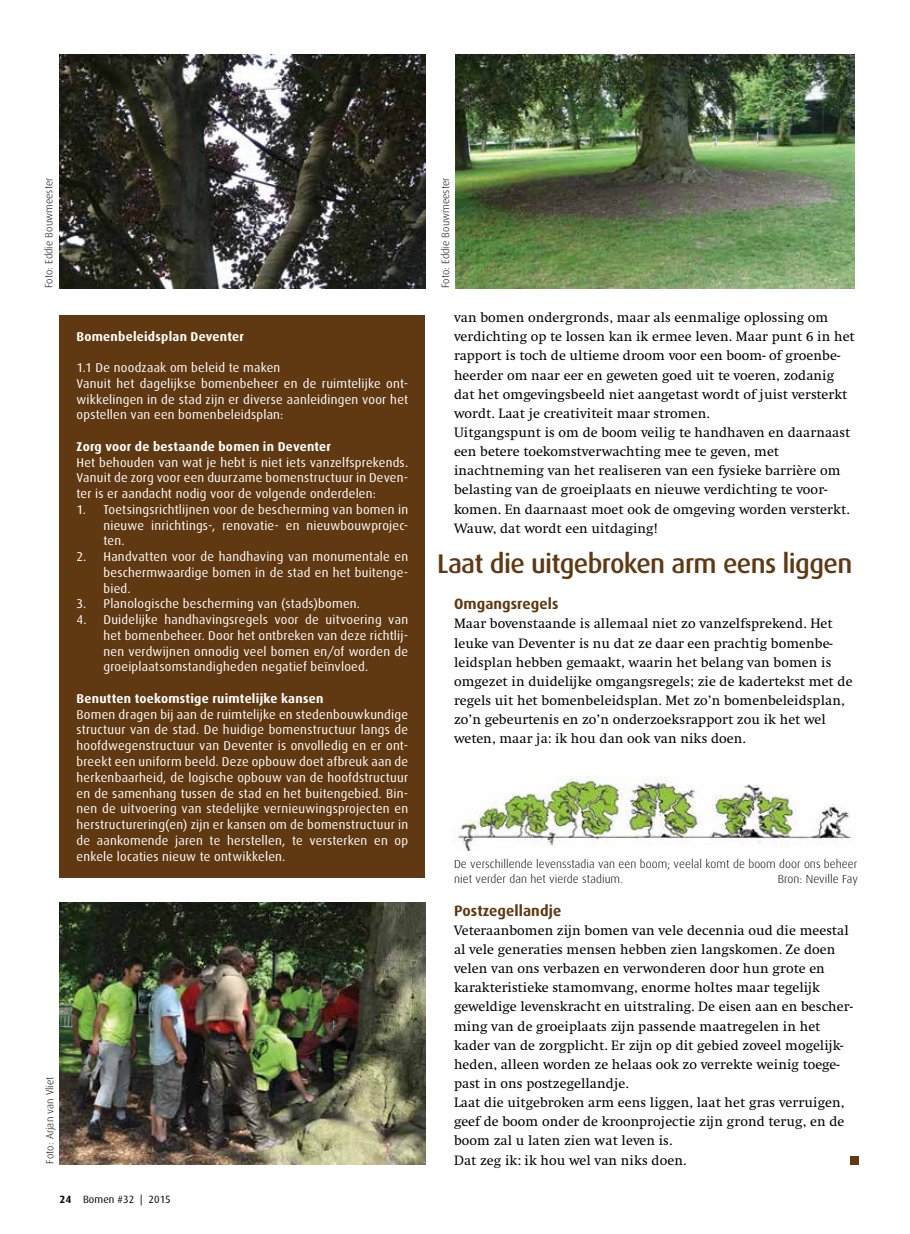
<style>
.page{position:relative;width:910px;height:1234px;background:#fff}
.page>*{position:absolute;margin:0;border:0;box-sizing:border-box;transform-origin:0 0}
.t1{font:500 27px "Dax";letter-spacing:-.025em;color:#603913}
.t2{font:700 15px "Dax";letter-spacing:.005em;color:#603913}
.t3{font:14.1px/19.2px "Swift EF";letter-spacing:.005em;color:#000}
.t4{font:12.75px/15.8px "Dax";letter-spacing:.02em;color:#fff;text-align:justify}
.t5{font:700 12.75px "Dax";letter-spacing:.02em;color:#fff}
.t6{font:300 11.7px/15px "Dax";letter-spacing:.005em;color:#000}
.t7{font:300 10.5px "Dax";letter-spacing:.01em;color:#000}
.t8{font:10.5px "Dax";letter-spacing:.005em;color:#000}
.s1{font-weight:700}
</style>
<div class="page">
<img style="left:455px;top:54px;width:400px;height:234px">
<img style="left:60px;top:54px;width:365px;height:234px">
<img style="left:60px;top:902px;width:365px;height:262px">
<div style="left:60px;top:315px;width:365px;height:562px;background:#603913"></div>
<div style="left:850px;top:1155px;width:9px;height:9px;background:#603913"></div>
<img style="left:458px;top:776px;width:393px;height:73px">
<p class="t7" style="left:43px;top:288px;width:112px;rotate:-90deg">Foto: Eddie Bouwmeester</p>
<p class="t7" style="left:440px;top:288px;width:112px;rotate:-90deg">Foto: Eddie Bouwmeester</p>
<p class="t5" style="left:77px;top:329px;width:169px">Bomenbeleidsplan Deventer</p>
<p class="t4" style="left:77px;top:360px;width:333px;text-align:left">1.1 De noodzaak om beleid te maken<br>Vanuit het dagelijkse bomenbeheer en de ruimtelijke ont&shy;wikkelingen in de stad zijn er diverse aanleidingen voor het opstellen van een bomenbeleidsplan:</p>
<p class="t5" style="left:77px;top:439px;width:256px">Zorg voor de bestaande bomen in Deventer</p>
<p class="t4" style="left:77px;top:454px;width:333px">Het behouden van wat je hebt is niet iets vanzelfsprekends.<br>Vanuit de zorg voor een duurzame bomenstructuur in Deven&shy;ter is er aandacht nodig voor de volgende onderdelen:</p>
<p class="t4" style="left:104px;top:501px;width:306px;text-indent:-27px">1. Toetsingsrichtlijnen voor de bescherming van bomen in nieuwe inrichtings-, renovatie- en nieuwbouwprojec&shy;ten.</p>
<p class="t4" style="left:104px;top:549px;width:306px;text-indent:-27px">2. Handvatten voor de handhaving van monumentale en beschermwaardige bomen in de stad en het buitenge&shy;bied.</p>
<p class="t4" style="left:77px;top:596px;width:285px">3. Planologische bescherming van (stads)bomen.</p>
<p class="t4" style="left:104px;top:612px;width:306px;text-indent:-27px">4. Duidelijke handhavingsregels voor de uitvoering van het bomenbeheer. Door het ontbreken van deze richtlij&shy;nen verdwijnen onnodig veel bomen en/of worden de groeiplaatsomstandigheden negatief beïnvloed.</p>
<p class="t5" style="left:77px;top:691px;width:248px">Benutten toekomstige ruimtelijke kansen</p>
<p class="t4" style="left:77px;top:706px;width:333px">Bomen dragen bij aan de ruimtelijke en stedenbouwkundige structuur van de stad. De huidige bomenstructuur langs de hoofdwegenstructuur van Deventer is onvolledig en er ont&shy;breekt een uniform beeld. Deze opbouw doet afbreuk aan de herkenbaarheid, de logische opbouw van de hoofdstructuur en de samenhang tussen de stad en het buitengebied. Bin&shy;nen de uitvoering van stedelijke vernieuwingsprojecten en herstructurering(en) zijn er kansen om de bomenstructuur in de aankomende jaren te herstellen, te versterken en op enkele locaties nieuw te ontwikkelen.</p>
<p class="t7" style="left:44px;top:1163px;width:88px;rotate:-90deg">Foto: Arjan van Vliet</p>
<p class="t8" style="left:60px;top:1193px;width:113px"><span class="s1">24</span> Bomen #32 | 2015</p>
<p class="t3" style="left:454px;top:308px;width:402px">van bomen ondergronds, maar als eenmalige oplossing om verdichting op te lossen kan ik ermee leven. Maar punt 6 in het rapport is toch de ultieme droom voor een boom- of groenbe&shy;heerder om naar eer en geweten goed uit te voeren, zodanig dat het omgevingsbeeld niet aangetast wordt of juist versterkt wordt. Laat je creativiteit maar stromen.<br>Uitgangspunt is om de boom veilig te handhaven en daarnaast een betere toekomstverwachting mee te geven, met inachtneming van het realiseren van een fysieke barrière om belasting van de groeiplaats en nieuwe verdichting te voor&shy;komen. En daarnaast moet ook de omgeving worden versterkt.<br>Wauw, dat wordt een uitdaging!</p>
<h1 class="t1" style="left:437px;top:548px;width:417px">Laat die uitgebroken arm eens liggen</h1>
<p class="t2" style="left:454px;top:595px;width:106px">Omgangsregels</p>
<p class="t3" style="left:454px;top:614px;width:400px">Maar bovenstaande is allemaal niet zo vanzelfsprekend. Het leuke van Deventer is nu dat ze daar een prachtig bomenbe&shy;leidsplan hebben gemaakt, waarin het belang van bomen is omgezet in duidelijke omgangsregels; zie de kadertekst met de regels uit het bomenbeleidsplan. Met zo’n bomenbeleidsplan, zo’n gebeurtenis en zo’n onderzoeksrapport zou ik het wel weten, maar ja: ik hou dan ook van niks doen.</p>
<p class="t6" style="left:454px;top:856px;width:405px">De verschillende levensstadia van een boom; veelal komt de boom door ons beheer niet verder dan het vierde stadium.</p>
<p class="t6" style="left:778px;top:871px;width:82px">Bron: Neville Fay</p>
<p class="t2" style="left:454px;top:901px;width:109px">Postzegellandje</p>
<p class="t3" style="left:454px;top:920px;width:400px">Veteraanbomen zijn bomen van vele decennia oud die meestal al vele generaties mensen hebben zien langskomen. Ze doen velen van ons verbazen en verwonderen door hun grote en karakteristieke stamomvang, enorme holtes maar tegelijk geweldige levenskracht en uitstraling. De eisen aan en bescher&shy;ming van de groeiplaats zijn passende maatregelen in het kader van de zorgplicht. Er zijn op dit gebied zoveel mogelijk&shy;heden, alleen worden ze helaas ook zo verrekte weinig toege&shy;past in ons postzegellandje.<br>Laat die uitgebroken arm eens liggen, laat het gras verruigen, geef de boom onder de kroonprojectie zijn grond terug, en de boom zal u laten zien wat leven is.<br>Dat zeg ik: ik hou wel van niks doen.</p>
</div>
